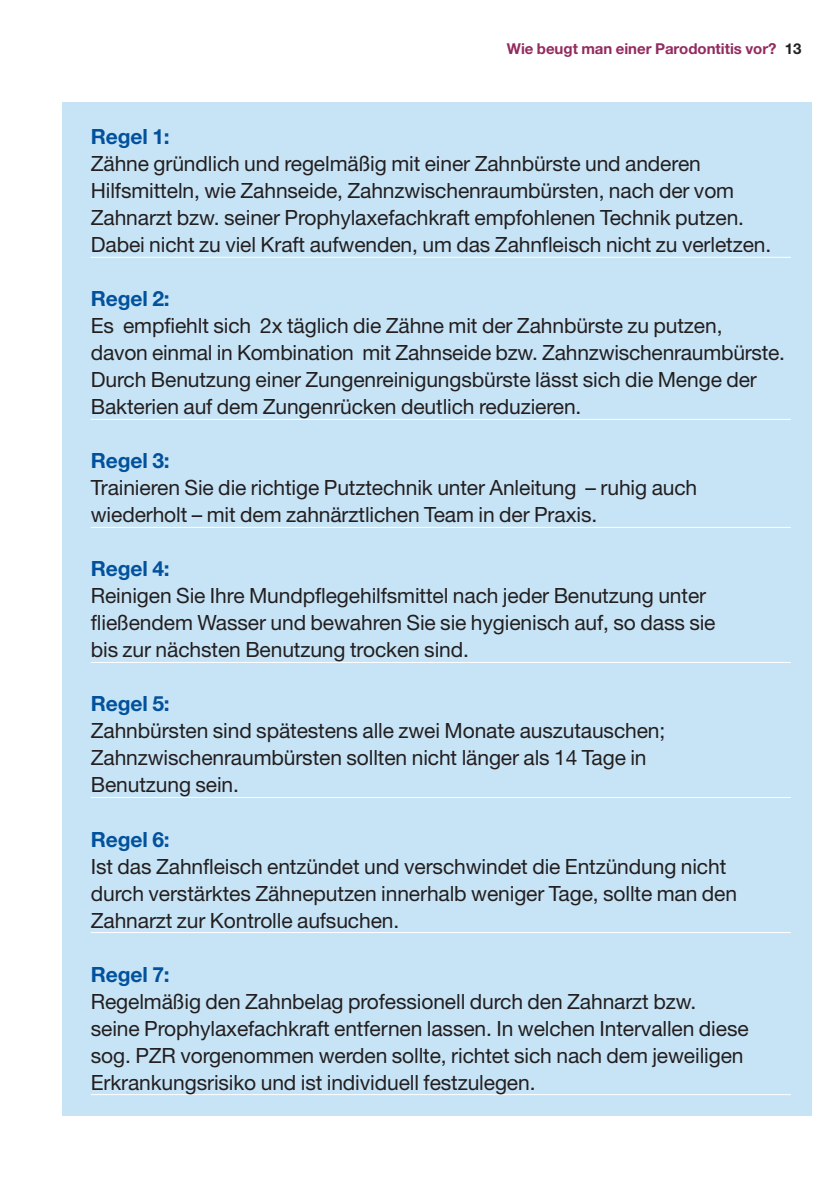
<style>
.page{position:relative;width:840px;height:1191px;background:#fff}
.page>*{position:absolute;margin:0;border:0;box-sizing:border-box;transform-origin:0 0}
.t1{font:21px/27px "Helvetica Neue";letter-spacing:-.005em;color:#231f20}
.t2{font:700 21px "Helvetica Neue";letter-spacing:-.005em;color:#01519c}
.t3{font:700 15px "Helvetica Neue";color:#932b60}
.s1{color:#231f20}
</style>
<div class="page">
<div style="left:62px;top:102px;width:749px;height:1013px;background:#c7e4f6"></div>
<hr style="left:91px;top:257px;width:699px;height:1px;background:#fff">
<hr style="left:91px;top:419px;width:699px;height:1px;background:#fff">
<hr style="left:91px;top:527px;width:699px;height:1px;background:#fff">
<hr style="left:91px;top:662px;width:699px;height:1px;background:#fff">
<hr style="left:91px;top:797px;width:699px;height:1px;background:#fff">
<hr style="left:91px;top:932px;width:699px;height:1px;background:#fff">
<hr style="left:91px;top:1094px;width:699px;height:1px;background:#fff">
<p class="t3" style="left:506px;top:40px;width:296px">Wie beugt man einer Parodontitis vor? <span class="s1">13</span></p>
<p class="t2" style="left:91px;top:124px;width:80px">Regel 1:</p>
<p class="t1" style="left:91px;top:150px;width:681px">Zähne gründlich und regelmäßig mit einer Zahnbürste und anderen Hilfsmitteln, wie Zahnseide, Zahnzwischenraumbürsten, nach der vom Zahnarzt bzw. seiner Prophylaxefachkraft empfohlenen Technik putzen.<br>Dabei nicht zu viel Kraft aufwenden, um das Zahnfleisch nicht zu verletzen.</p>
<p class="t2" style="left:91px;top:286px;width:80px">Regel 2:</p>
<p class="t1" style="left:91px;top:312px;width:695px">Es empfiehlt sich 2x täglich die Zähne mit der Zahnbürste zu putzen,<br>davon einmal in Kombination mit Zahnseide bzw. Zahnzwischenraumbürste.<br>Durch Benutzung einer Zungenreinigungsbürste lässt sich die Menge der Bakterien auf dem Zungenrücken deutlich reduzieren.</p>
<p class="t2" style="left:91px;top:448px;width:80px">Regel 3:</p>
<p class="t1" style="left:91px;top:474px;width:607px">Trainieren Sie die richtige Putztechnik unter Anleitung – ruhig auch wiederholt – mit dem zahnärztlichen Team in der Praxis.</p>
<p class="t2" style="left:91px;top:556px;width:80px">Regel 4:</p>
<p class="t1" style="left:91px;top:582px;width:626px">Reinigen Sie Ihre Mundpflegehilfsmittel nach jeder Benutzung unter fließendem Wasser und bewahren Sie sie hygienisch auf, so dass sie bis zur nächsten Benutzung trocken sind.</p>
<p class="t2" style="left:91px;top:691px;width:80px">Regel 5:</p>
<p class="t1" style="left:91px;top:717px;width:575px">Zahnbürsten sind spätestens alle zwei Monate auszutauschen;<br>Zahnzwischenraumbürsten sollten nicht länger als 14 Tage in<br>Benutzung sein.</p>
<p class="t2" style="left:91px;top:826px;width:80px">Regel 6:</p>
<p class="t1" style="left:91px;top:852px;width:647px">Ist das Zahnfleisch entzündet und verschwindet die Entzündung nicht durch verstärktes Zähneputzen innerhalb weniger Tage, sollte man den<br>Zahnarzt zur Kontrolle aufsuchen.</p>
<p class="t2" style="left:91px;top:961px;width:80px">Regel 7:</p>
<p class="t1" style="left:91px;top:987px;width:659px">Regelmäßig den Zahnbelag professionell durch den Zahnarzt bzw. seine Prophylaxefachkraft entfernen lassen. In welchen Intervallen diese sog. PZR vorgenommen werden sollte, richtet sich nach dem jeweiligen Erkrankungsrisiko und ist individuell festzulegen.</p>
</div>
